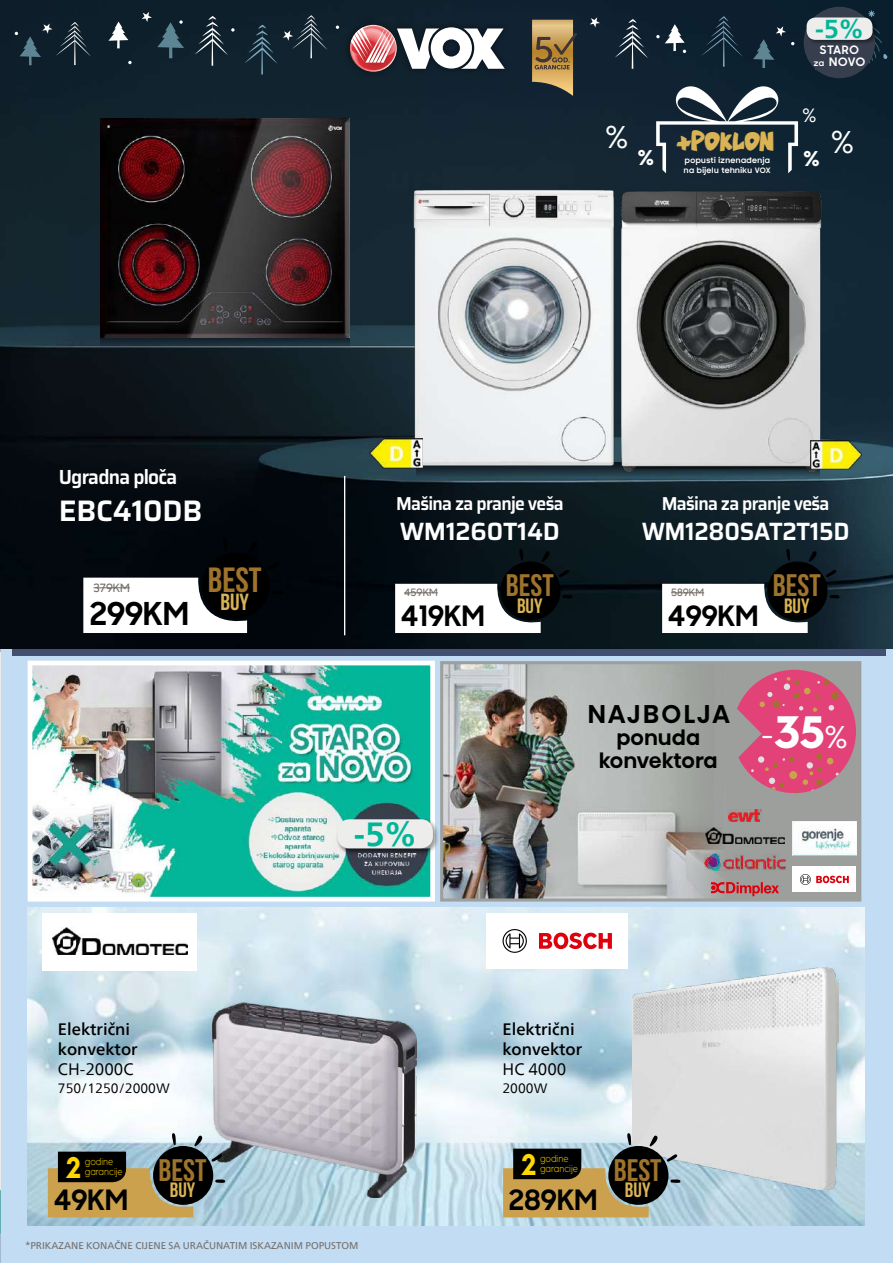
<style>
.page{position:relative;width:893px;height:1263px;background:#c2dcf3}
.page>*{position:absolute;margin:0;border:0;box-sizing:border-box;transform-origin:0 0}
.t1{font:700 35.1px "Bebas Neue";color:#9e732b}
.t2{font:700 33.45px "Neue Frutiger World";color:#00b699}
.t3{font:700 32.1px "Samsung Sharp Sans";color:#000}
.t4{font:31.5px "Electrolux Sans";color:#fff}
.t5{font:700 31.2px "Bebas Neue";color:#9e732b}
.t6{font:700 29.85px "Electrolux Sans";color:#ffd800;scale:.89 1}
.t7{font:600 29.7px "Saira";letter-spacing:-.005em;color:#fff}
.t8{font:700 28.5px "Samsung Sharp Sans";color:#000}
.t9{font:700 25.8px "Neue Frutiger World";color:#00b699}
.t10{font:500 25.35px "Hisense Alfabet";letter-spacing:.08em;color:#000}
.t11{font:600 25.05px "Saira";letter-spacing:-.01em;color:#fff;scale:.94 1}
.t12{font:600 25.05px "Saira";letter-spacing:-.01em;color:#fff}
.t13{font:700 23.4px "Bebas Neue";color:#d9b354}
.t14{font:700 21.45px "Electrolux Sans";color:#fff}
.t15{font:500 21px/22.5px "Hisense Alfabet";color:#000;text-align:center}
.t16{font:700 20.7px "Bebas Neue";color:#d9b354}
.t17{font:600 20.4px "Saira";letter-spacing:-.04em;color:#fff;scale:.94 1}
.t18{font:19.35px "Electrolux Sans";color:#fff}
.t19{font:600 18.75px "Saira";letter-spacing:-.04em;color:#fff;scale:.94 1}
.t20{font:500 16.5px/20px "Neue Frutiger World";color:#000}
.t21{font:16.5px "Neue Frutiger World";color:#000}
.t22{font:15.3px "Honey Bear";color:#d9b354}
.t23{font:13.5px "Neue Frutiger World";color:#000}
.t24{font:700 11.85px/11.6px "Samsung Sharp Sans";letter-spacing:.035em;color:#fff;text-align:center}
.t25{font:500 11.55px "Samsung Sharp Sans";color:#746d68}
.t26{font:500 10.35px "Samsung Sharp Sans";color:#746d68}
.t27{font:300 9.9px "Electrolux Sans";color:#ffd800;scale:.89 1}
.t28{font:9.75px "Neue Frutiger World";color:#746d68}
.t29{font:700 7.65px/9.8px "Samsung Sharp Sans";letter-spacing:.06em;color:#fff}
.s1{font-size:7.95px}
.s2{font-weight:700;font-size:45.45px}
</style>
<div class="page">
<img style="left:28px;top:907px;width:836px;height:318px">
<div style="left:43px;top:913px;width:154px;height:57px;background:#fff"></div>
<img style="left:52px;top:927px;width:135px;height:28px">
<div style="left:442px;top:663px;width:418px;height:237px;background:#9d9f9c"></div>
<img style="left:444px;top:665px;width:281px;height:232px">
<div style="left:440px;top:661px;width:421px;height:240px;border:3px solid #9d9f9c"></div>
<img style="left:706px;top:827px;width:78px;height:16px">
<img style="left:729px;top:809px;width:32px;height:12px">
<svg style="left:711px;top:882px;width:68px;height:14px"></svg>
<img style="left:704px;top:854px;width:82px;height:16px">
<img style="left:792px;top:821px;width:64px;height:34px">
<div style="left:793px;top:867px;width:63px;height:25px;background:#fff"></div>
<svg style="left:800px;top:874px;width:49px;height:11px"></svg>
<img style="left:34px;top:667px;width:395px;height:228px">
<div style="left:28px;top:661px;width:407px;height:240px;border:5px solid #fff"></div>
<div style="left:336px;top:818px;width:103px;height:37px;background:#000;opacity:.4"></div>
<div style="left:337px;top:819px;width:96px;height:29px;background:#ededeb;border-radius:12px"></div>
<div style="left:486px;top:913px;width:142px;height:55px;background:#fff"></div>
<svg style="left:539px;top:932px;width:73px;height:17px"></svg>
<svg style="left:502px;top:929px;width:25px;height:24px"></svg>
<div style="left:13px;top:619px;width:873px;height:36px;background:linear-gradient(to right,#415071,#415071)"></div>
<hr style="left:0;top:652px;width:1px;height:581px;background:#edeae5">
<svg style="left:0;top:1190px;width:1px;height:48px"></svg>
<img style="left:0;top:0;width:893px;height:648px">
<div style="left:342px;top:17px;width:170px;height:63px;background:#10222f"></div>
<svg style="left:350px;top:26px;width:155px;height:45px"></svg>
<hr style="left:344px;top:476px;width:1px;height:159px;background:#fff">
<svg style="left:532px;top:20px;width:45px;height:76px;background:#9a7f50"></svg>
<svg style="left:100px;top:333px;width:250px;height:14px;background:#23323b"></svg>
<img style="left:101px;top:118px;width:248px;height:219px">
<svg style="left:416px;top:468px;width:179px;height:9px;background:#1f3640"></svg>
<img style="left:392px;top:170px;width:245px;height:298px">
<img style="left:595px;top:177px;width:251px;height:307px">
<img style="left:811px;top:441px;width:51px;height:29px">
<img style="left:369px;top:438px;width:54px;height:31px">
<div style="left:83px;top:578px;width:164px;height:55px;background:#fff"></div>
<hr style="left:94px;top:587px;width:36px;height:1px;background:#746d68">
<svg style="left:270px;top:586px;width:14px;height:12px"></svg>
<svg style="left:266px;top:561px;width:14px;height:10px"></svg>
<svg style="left:244px;top:540px;width:16px;height:14px"></svg>
<svg style="left:219px;top:537px;width:13px;height:15px"></svg>
<div style="left:202px;top:553px;width:67px;height:66px;background:#000;border-radius:50%"></div>
<div style="left:395px;top:584px;width:146px;height:49px;background:#fff"></div>
<hr style="left:404px;top:592px;width:34px;height:1px;background:#746d68">
<svg style="left:561px;top:591px;width:12px;height:11px"></svg>
<svg style="left:558px;top:569px;width:12px;height:9px"></svg>
<svg style="left:538px;top:550px;width:14px;height:12px"></svg>
<svg style="left:516px;top:548px;width:11px;height:13px"></svg>
<div style="left:500px;top:561px;width:61px;height:59px;background:#000;border-radius:50%"></div>
<div style="left:662px;top:584px;width:146px;height:49px;background:#fff"></div>
<hr style="left:671px;top:592px;width:33px;height:1px;background:#746d68">
<svg style="left:828px;top:591px;width:12px;height:11px"></svg>
<svg style="left:825px;top:569px;width:12px;height:9px"></svg>
<svg style="left:805px;top:550px;width:14px;height:12px"></svg>
<svg style="left:782px;top:548px;width:12px;height:13px"></svg>
<div style="left:767px;top:561px;width:60px;height:59px;background:#000;border-radius:50%"></div>
<svg style="left:108px;top:22px;width:20px;height:26px"></svg>
<svg style="left:142px;top:12px;width:42px;height:46px;background:#213643"></svg>
<svg style="left:128px;top:61px;width:4px;height:3px"></svg>
<svg style="left:195px;top:16px;width:40px;height:50px;background:#253641"></svg>
<svg style="left:15px;top:22px;width:76px;height:43px;background:#1f303c"></svg>
<svg style="left:244px;top:15px;width:84px;height:59px;background:#1b2e3a"></svg>
<svg style="left:701px;top:16px;width:42px;height:51px;background:#152a3a"></svg>
<svg style="left:656px;top:24px;width:30px;height:29px"></svg>
<svg style="left:590px;top:17px;width:10px;height:10px"></svg>
<svg style="left:615px;top:19px;width:33px;height:50px;background:#2a3947"></svg>
<svg style="left:753px;top:26px;width:41px;height:42px;background:#1c3140"></svg>
<svg style="left:807px;top:15px;width:11px;height:56px"></svg>
<svg style="left:855px;top:10px;width:33px;height:54px"></svg>
<div style="left:804px;top:7px;width:71px;height:71px;background:#373e4d;border-radius:50%"></div>
<div style="left:805px;top:17px;width:72px;height:28px;background:#000;opacity:.4"></div>
<div style="left:807px;top:17px;width:65px;height:23px;background:#ededeb;border-radius:9px"></div>
<img style="left:632px;top:967px;width:206px;height:222px">
<img style="left:213px;top:1002px;width:204px;height:196px">
<div style="left:733px;top:670px;width:123px;height:123px;background:#e34278;border-radius:50%"></div>
<svg style="left:827px;top:757px;width:7px;height:8px"></svg>
<div style="left:816px;top:779px;width:7px;height:7px;background:#af663e;border-radius:50%"></div>
<div style="left:804px;top:687px;width:7px;height:8px;background:#cca14d;border-radius:50%"></div>
<div style="left:831px;top:692px;width:8px;height:8px;background:#9e732b;border-radius:50%"></div>
<svg style="left:787px;top:677px;width:12px;height:8px"></svg>
<svg style="left:828px;top:705px;width:6px;height:6px"></svg>
<svg style="left:783px;top:683px;width:7px;height:7px"></svg>
<svg style="left:817px;top:680px;width:12px;height:5px"></svg>
<svg style="left:678px;top:691px;width:144px;height:102px"></svg>
<svg style="left:48px;top:1132px;width:178px;height:85px;background:#837f69"></svg>
<svg style="left:503px;top:1132px;width:178px;height:85px;background:#868068"></svg>
<svg style="left:656px;top:81px;width:142px;height:92px;background:#364653"></svg>
<h3 class="t9" style="left:815px;top:6px;width:50px">-5%</h3>
<p class="t24" style="left:814px;top:44px;width:53px">STARO <span class="s1">za</span> NOVO</p>
<h3 class="t4" style="left:606px;top:114px;width:25px">%</h3>
<h3 class="t18" style="left:802px;top:102px;width:16px">%</h3>
<h3 class="t22" style="left:676px;top:137px;width:99px">+POKLON</h3>
<p class="t29" style="left:684px;top:155px;width:88px">popusti iznenađenja na bijelu tehniku VOX</p>
<h3 class="t14" style="left:638px;top:143px;width:18px">%</h3>
<h3 class="t14" style="left:803px;top:144px;width:18px">%</h3>
<h3 class="t4" style="left:831px;top:120px;width:25px">%</h3>
<h3 class="t17" style="left:59px;top:461px;width:128px">Ugradna ploča</h3>
<h3 class="t7" style="left:59px;top:488px;width:145px">EBC410DB</h3>
<h3 class="t19" style="left:396px;top:489px;width:180px">Mašina za pranje veša</h3>
<h3 class="t12" style="left:400px;top:512px;width:162px">WM1260T14D</h3>
<h3 class="t19" style="left:662px;top:489px;width:180px">Mašina za pranje veša</h3>
<h3 class="t11" style="left:642px;top:512px;width:223px">WM1280SAT2T15D</h3>
<p class="t25" style="left:94px;top:579px;width:38px">379KM</p>
<h3 class="t3" style="left:90px;top:589px;width:100px">299KM</h3>
<h1 class="t1" style="left:208px;top:560px;width:55px">BEST</h1>
<h3 class="t13" style="left:220px;top:589px;width:30px">BUY</h3>
<p class="t26" style="left:404px;top:585px;width:35px">459KM</p>
<h3 class="t8" style="left:401px;top:594px;width:85px">419KM</h3>
<h3 class="t5" style="left:506px;top:568px;width:49px">BEST</h3>
<h3 class="t16" style="left:517px;top:594px;width:27px">BUY</h3>
<h3 class="t8" style="left:668px;top:594px;width:92px">499KM</h3>
<p class="t26" style="left:671px;top:585px;width:34px">589KM</p>
<h3 class="t5" style="left:773px;top:568px;width:49px">BEST</h3>
<h3 class="t16" style="left:784px;top:594px;width:27px">BUY</h3>
<h3 class="t10" style="left:587px;top:696px;width:144px">NAJBOLJA</h3>
<h3 class="t15" style="left:599px;top:726px;width:120px">ponuda konvektora</h3>
<h3 class="t4" style="left:762px;top:715px;width:89px">-<span class="s2">35</span>%</h3>
<h2 class="t2" style="left:354px;top:804px;width:64px">-5%</h2>
<h3 class="t20" style="left:58px;top:1019px;width:81px">Električni konvektor</h3>
<h3 class="t21" style="left:58px;top:1056px;width:77px">CH-2000C</h3>
<h3 class="t23" style="left:58px;top:1077px;width:113px">750/1250/2000W</h3>
<h3 class="t20" style="left:502px;top:1019px;width:81px">Električni konvektor</h3>
<h3 class="t21" style="left:502px;top:1056px;width:65px">HC 4000</h3>
<h3 class="t23" style="left:502px;top:1077px;width:46px">2000W</h3>
<h3 class="t6" style="left:66px;top:1146px;width:18px">2</h3>
<p class="t27" style="left:85px;top:1155px;width:33px">godine</p>
<p class="t27" style="left:85px;top:1165px;width:44px">garancije</p>
<h3 class="t8" style="left:54px;top:1179px;width:76px">49KM</h3>
<h3 class="t5" style="left:159px;top:1153px;width:49px">BEST</h3>
<h3 class="t16" style="left:170px;top:1179px;width:27px">BUY</h3>
<h3 class="t6" style="left:521px;top:1143px;width:18px">2</h3>
<p class="t27" style="left:540px;top:1152px;width:33px">godine</p>
<p class="t27" style="left:540px;top:1162px;width:44px">garancije</p>
<h3 class="t8" style="left:509px;top:1179px;width:90px">289KM</h3>
<h3 class="t5" style="left:614px;top:1153px;width:49px">BEST</h3>
<h3 class="t16" style="left:625px;top:1179px;width:27px">BUY</h3>
<p class="t28" style="left:26px;top:1237px;width:334px">*PRIKAZANE KONAČNE CIJENE SA URAČUNATIM ISKAZANIM POPUSTOM</p>
</div>
